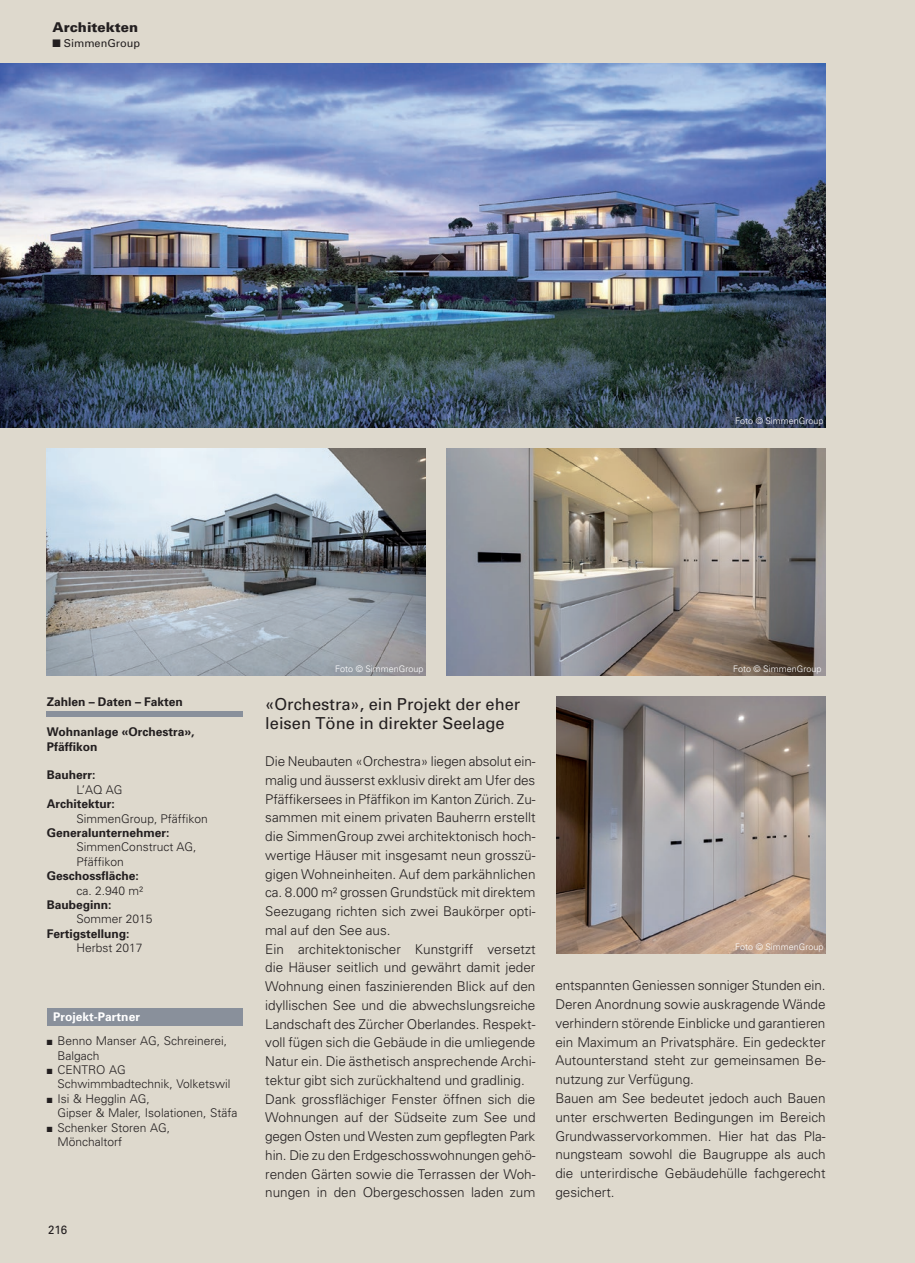
<style>
.page{position:relative;width:915px;height:1263px;background:#fff}
.page>*{position:absolute;margin:0;border:0;box-sizing:border-box;transform-origin:0 0}
.t1{font:16.5px/18.8px "Univers";color:#231f20}
.t2{font:300 13.5px/18.8px "Univers";color:#231f20}
.t3{font:900 13.5px "Univers";color:#231f20}
.t4{font:300 12px/14.4px "Univers";color:#231f20}
.t5{font:700 12px/14.4px "Univers";color:#231f20}
.t6{font:700 12px "Univers";color:#fff}
.t7{font:12px "Univers";color:#231f20;scale:.95 1}
.t8{font:10.8px "Univers";color:#231f20}
.t9{font:300 9px "Univers";color:#fff}
</style>
<div class="page">
<div style="left:0;top:0;width:914px;height:1263px;background:#ded9cd"></div>
<div style="left:47px;top:711px;width:196px;height:5px;background:#89909b"></div>
<img style="left:0;top:64px;width:825px;height:363px">
<img style="left:47px;top:448px;width:378px;height:228px">
<div style="left:47px;top:1009px;width:195px;height:17px;background:#89909b"></div>
<img style="left:446px;top:448px;width:379px;height:228px">
<img style="left:556px;top:696px;width:269px;height:258px">
<p class="t3" style="left:52px;top:19px;width:87px">Architekten</p>
<p class="t8" style="left:52px;top:36px;width:89px">■ SimmenGroup</p>
<p class="t9" style="left:735px;top:415px;width:90px">Foto © SimmenGroup</p>
<p class="t5" style="left:47px;top:694px;width:138px">Zahlen – Daten – Fakten</p>
<p class="t5" style="left:47px;top:724px;width:149px">Wohnanlage «Orchestra»,<br>Pfäffikon</p>
<p class="t5" style="left:47px;top:767px;width:50px">Bauherr:</p>
<p class="t4" style="left:77px;top:782px;width:47px">L’AQ AG</p>
<p class="t5" style="left:47px;top:796px;width:70px">Architektur:</p>
<p class="t4" style="left:77px;top:811px;width:133px">SimmenGroup, Pfäffikon</p>
<p class="t5" style="left:47px;top:825px;width:124px">Generalunternehmer:</p>
<p class="t4" style="left:77px;top:839px;width:121px">SimmenConstruct AG,<br>Pfäffikon</p>
<p class="t5" style="left:47px;top:868px;width:94px">Geschossfläche:</p>
<p class="t4" style="left:77px;top:883px;width:68px">ca. 2.940 m²</p>
<p class="t5" style="left:47px;top:897px;width:66px">Baubeginn:</p>
<p class="t4" style="left:77px;top:911px;width:77px">Sommer 2015</p>
<p class="t5" style="left:47px;top:926px;width:84px">Fertigstellung:</p>
<p class="t4" style="left:77px;top:940px;width:67px">Herbst 2017</p>
<p class="t6" style="left:53px;top:1009px;width:88px">Projekt-Partner</p>
<p class="t4" style="left:57px;top:1033px;width:171px;text-indent:-11px">■ Benno Manser AG, Schreinerei,<br>Balgach</p>
<p class="t4" style="left:57px;top:1062px;width:175px;text-indent:-11px">■ CENTRO AG<br>Schwimmbadtechnik, Volketswil</p>
<p class="t4" style="left:57px;top:1091px;width:181px;text-indent:-11px">■ Isi &amp; Hegglin AG,<br>Gipser &amp; Maler, Isolationen, Stäfa</p>
<p class="t4" style="left:57px;top:1120px;width:114px;text-indent:-11px">■ Schenker Storen AG,<br>Mönchaltorf</p>
<p class="t7" style="left:48px;top:1223px;width:21px">216</p>
<p class="t9" style="left:335px;top:663px;width:90px">Foto © SimmenGroup</p>
<p class="t9" style="left:732px;top:663px;width:90px">Foto © SimmenGroup</p>
<p class="t1" style="left:265px;top:694px;width:256px">«Orchestra», ein Projekt der eher leisen Töne in direkter Seelage</p>
<p class="t2" style="left:265px;top:751px;width:272px">Die Neubauten «Orchestra» liegen absolut ein&shy;malig und äusserst exklusiv direkt am Ufer des Pfäffikersees in Pfäffikon im Kanton Zürich. Zu&shy;sammen mit einem privaten Bauherrn erstellt die SimmenGroup zwei architektonisch hoch&shy;wertige Häuser mit insgesamt neun grosszü&shy;gigen Wohneinheiten. Auf dem parkähnlichen ca. 8.000 m² grossen Grundstück mit direktem Seezugang richten sich zwei Baukörper opti&shy;mal auf den See aus.<br>Ein architektonischer Kunstgriff versetzt die Häuser seitlich und gewährt damit jeder Wohnung einen faszinierenden Blick auf den idyllischen See und die abwechslungsreiche Landschaft des Zürcher Oberlandes. Respekt&shy;voll fügen sich die Gebäude in die umliegende Natur ein. Die ästhetisch ansprechende Archi&shy;tektur gibt sich zurückhaltend und gradlinig.<br>Dank grossflächiger Fenster öffnen sich die Wohnungen auf der Südseite zum See und gegen Osten und Westen zum gepflegten Park hin. Die zu den Erdgeschosswohnungen gehö&shy;renden Gärten sowie die Terrassen der Woh&shy;nungen in den Obergeschossen laden zum</p>
<p class="t9" style="left:735px;top:941px;width:90px">Foto © SimmenGroup</p>
<p class="t2" style="left:555px;top:976px;width:272px">entspannten Geniessen sonniger Stunden ein.<br>Deren Anordnung sowie auskragende Wände verhindern störende Einblicke und garantieren ein Maximum an Privatsphäre. Ein gedeckter Autounterstand steht zur gemeinsamen Be&shy;nutzung zur Verfügung.<br>Bauen am See bedeutet jedoch auch Bauen unter erschwerten Bedingungen im Bereich Grundwasservorkommen. Hier hat das Pla&shy;nungsteam sowohl die Baugruppe als auch die unterirdische Gebäudehülle fachgerecht gesichert.</p>
</div>
